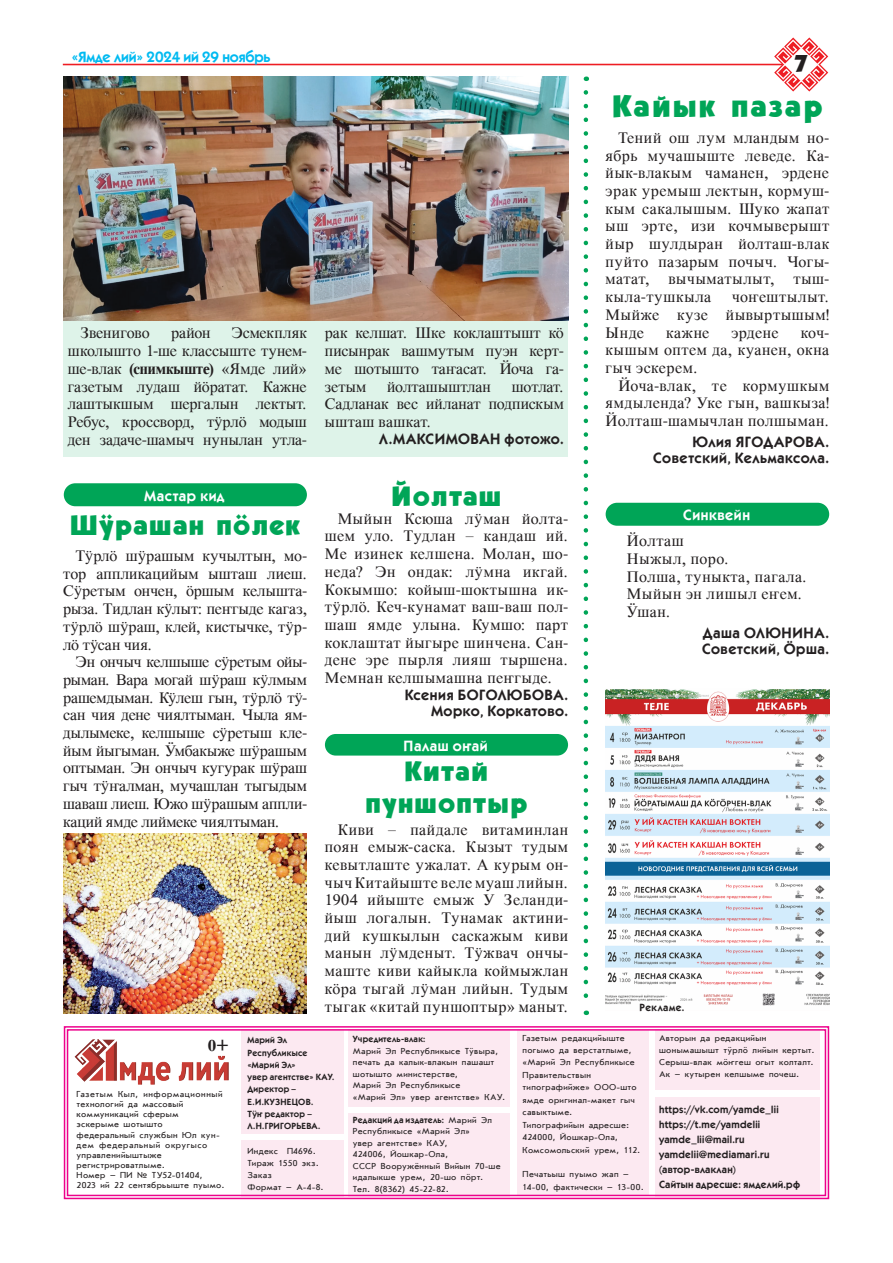
<style>
.page{position:relative;width:893px;height:1263px;background:#fff}
.page>*{position:absolute;margin:0;border:0;box-sizing:border-box;transform-origin:0 0}
.Заголовок{font:700 30px "Kabel";letter-spacing:-.03em;color:#00a557}
.Заголовок-2{font:700 27px "Kabel";letter-spacing:-.055em;color:#00a557}
.t1{font:700 23.1px "Kabel";color:#231f20}
.t2{font:700 16.8px "Journal";color:#231f20}
.Основной_текст{font:15.75px/17.7px "Time";letter-spacing:.02em;color:#231f20;text-align:justify}
.Основной_текст-2{font:15.75px "Time";letter-spacing:.045em;color:#231f20}
.Основной_текст-3{font:15.75px "Time";letter-spacing:.05em;color:#231f20}
.Основной_текст-4{font:15.75px "Time";letter-spacing:-.005em;color:#231f20}
.Подпись_автора{font:700 15px "Kabel CTT";letter-spacing:.035em;color:#231f20}
.Подпись_автора-2{font:700 15px "Kabel CTT";letter-spacing:.04em;color:#fff}
.t3{font:700 15px "Kabel CTT";letter-spacing:-.01em;color:#00baf1}
.Подпись_автора-3{font:700 10.5px/15px "Kabel CTT";letter-spacing:.025em;color:#231f20}
.Подпись_автора-4{font:700 10.5px "Kabel CTT";letter-spacing:.045em;color:#231f20}
.t4{font:9px/12.5px "Journal Sans";letter-spacing:.03em;color:#231f20}
.t5{font:700 9px/12.3px "Kabel CTT";letter-spacing:.025em;color:#231f20}
.s1{font-weight:700}
.s2{font-family:"Journal Sans";font-weight:400}
</style>
<div class="page">
<img style="left:606px;top:689px;width:223px;height:317px">
<div style="left:64px;top:314px;width:504px;height:143px;background:#def3e9"></div>
<svg style="left:584px;top:92px;width:4px;height:923px"></svg>
<div style="left:325px;top:734px;width:243px;height:21px;background:#00a557;border-radius:11px"></div>
<img style="left:64px;top:76px;width:504px;height:244px">
<img style="left:64px;top:833px;width:243px;height:181px">
<div style="left:64px;top:483px;width:243px;height:23px;background:#00a557;border-radius:11px"></div>
<div style="left:606px;top:503px;width:223px;height:23px;background:#00a557;border-radius:11px"></div>
<hr style="left:63px;top:64px;width:719px;height:1px;background:#ee1d23">
<svg style="left:774px;top:38px;width:54px;height:54px"></svg>
<svg style="left:63px;top:1026px;width:767px;height:174px"></svg>
<div style="left:67px;top:1029px;width:759px;height:167px;border:1px solid #ed028c"></div>
<p class="t3" style="left:71px;top:49px;width:201px">«Ямде лий» 2024 ий 29 ноябрь</p>
<p class="Основной_текст" style="left:68px;top:324px;width:240px;text-indent:164px">Эсмекпляк школышто 1-ше классыште тунем&shy;ше-влак <span class="s1">(снимкыште)</span> «Ямде лий» газетым лудаш йєратат. Кажне лаштыкшым шергалын лектыт.<br>Ребус, кроссворд, тўрлє модыш ден задаче-шамыч нунылан утла-</p>
<p class="Основной_текст" style="left:325px;top:324px;width:240px">рак келшат. Шке коклаштышт кє писынрак вашмутым пуэн керт&shy;ме шотышто та‰асат. Йоча га&shy;зетым</p>
<p class="Основной_текст-4" style="left:81px;top:324px;width:71px">Звенигово</p>
<p class="Основной_текст" style="left:171px;top:324px;width:41px">район</p>
<p class="Основной_текст" style="left:387px;top:378px;width:105px">йолташыштлан</p>
<p class="Основной_текст" style="left:325px;top:378px;width:240px;text-indent:187px">шотлат.<br>Садланак вес ийланат подпискым ышташ вашкат.</p>
<p class="Подпись_автора" style="left:379px;top:430px;width:186px">Л.МАКСИМОВАН фотожо.</p>
<p class="Подпись_автора-2" style="left:145px;top:487px;width:81px">Мастар кид</p>
<p class="Заголовок-2" style="left:69px;top:508px;width:234px">Шўрашан пєлек</p>
<p class="Основной_текст" style="left:63px;top:547px;width:245px;text-indent:13px">Тўрлє шўрашым кучылтын, мо&shy;тор аппликацийым ышташ лиеш.<br>Сўретым ончен, єршым келышта&shy;рыза. Тидлан кўлыт: пе‰гыде кагаз, тўрлє шўраш, клей, кистычке, тўр&shy;лє тўсан чия.</p>
<p class="Основной_текст" style="left:63px;top:653px;width:245px;text-indent:13px">Эн ончыч келшыше сўретым ойы&shy;рыман. Вара могай шўраш кўлмым рашемдыман. Кўлеш гын, тўрлє тў&shy;сан чия дене чиялтыман. Чыла ям&shy;дылымеке, келшыше сўретыш кле&shy;йым йыгыман. ™мбакыже шўрашым оптыман. Эн ончыч кугурак шўраш гыч тў‰алман, мучашлан тыгыдым шаваш лиеш. Южо шўрашым аппли&shy;каций ямде лиймеке чиялтыман.</p>
<p class="Заголовок-2" style="left:390px;top:479px;width:114px">Йолташ</p>
<p class="Основной_текст" style="left:325px;top:510px;width:245px;text-indent:13px">Мыйын Ксюша лўман йолта&shy;шем уло. Тудлан – кандаш ий.<br>Ме изинек келшена. Молан, шо&shy;неда? Эн ондак: лўмна икгай.<br>Кокымшо: койыш-шоктышна ик&shy;тўрлє. Кеч-кунамат ваш-ваш пол&shy;шаш ямде улына. Кумшо: парт коклаштат йыгыре шинчена. Сан&shy;дене эре пырля лияш тыршена.<br>Мемнан келшымашна пе‰гыде.</p>
<p class="Подпись_автора" style="left:405px;top:686px;width:165px">Ксения БОГОЛЮБОВА.</p>
<p class="Подпись_автора" style="left:431px;top:702px;width:138px">Морко, Коркатово.</p>
<p class="Подпись_автора-2" style="left:404px;top:738px;width:86px">Палаш о‰ай</p>
<p class="Заголовок-2" style="left:403px;top:755px;width:88px">Китай</p>
<p class="Заголовок-2" style="left:364px;top:786px;width:166px">пуншоптыр</p>
<p class="Основной_текст" style="left:325px;top:820px;width:245px;text-indent:13px">Киви – пайдале витаминлан поян емыж-саска. Кызыт тудым кевытлаште ужалат. А курым он&shy;чыч Китайыште веле муаш лийын.<br>1904 ийыште емыж У Зеланди&shy;йыш логалын. Тунамак актини&shy;дий кушкылын саскажым киви манын лўмденыт. Тўжвач ончы&shy;маште киви кайыкла коймыжлан кєра тыгай лўман лийын. Тудым тыгак «китай пуншоптыр» маныт.</p>
<h3 class="t1" style="left:793px;top:50px;width:17px">7</h3>
<p class="Заголовок" style="left:611px;top:87px;width:215px">Кайык пазар</p>
<p class="Основной_текст" style="left:606px;top:129px;width:225px;text-indent:13px">Тений ош лум мландым но&shy;ябрь мучашыште леведе. Ка&shy;йык-влакым чаманен, эрдене эрак уремыш лектын, кормуш&shy;кым сакалышым. Шуко жапат ыш эрте, изи кочмыверышт йыр шулдыран йолташ-влак пуйто пазарым почыч. Чогы&shy;матат, вычыматылыт, тыш&shy;кыла-тушкыла</p>
<p class="Основной_текст" style="left:606px;top:288px;width:225px;text-indent:126px">чо‰ештылыт.<br>Мыйже кузе йывыртышым!<br>Ынде</p>
<p class="Основной_текст" style="left:606px;top:324px;width:225px;text-indent:195px">коч&shy;кышым оптем да, куанен, окна гыч эскерем.</p>
<p class="Основной_текст" style="left:606px;top:377px;width:225px;text-indent:13px">Йоча-влак, те кормушкым ямдыленда? Уке гын, вашкыза!<br>Йолташ-шамычлан полшыман.</p>
<p class="Подпись_автора" style="left:693px;top:433px;width:138px">Юлия ЯГОДАРОВА.</p>
<p class="Подпись_автора" style="left:653px;top:450px;width:178px">Советский, Кельмаксола.</p>
<p class="Основной_текст" style="left:666px;top:324px;width:45px">кажне</p>
<p class="Основной_текст" style="left:731px;top:324px;width:49px">эрдене</p>
<p class="Подпись_автора-2" style="left:683px;top:506px;width:68px">Синквейн</p>
<p class="Основной_текст" style="left:627px;top:532px;width:58px">Йолташ</p>
<p class="Основной_текст-2" style="left:627px;top:550px;width:103px">Ныжыл, поро.</p>
<p class="Основной_текст-2" style="left:627px;top:567px;width:181px">Полша, туныкта, пагала.</p>
<p class="Основной_текст-3" style="left:627px;top:585px;width:177px">Мыйын эн лишыл е‰ем.</p>
<p class="Основной_текст" style="left:627px;top:603px;width:45px">™шан.</p>
<p class="Подпись_автора" style="left:703px;top:624px;width:128px">Даша ОЛЮНИНА.</p>
<p class="Подпись_автора" style="left:702px;top:641px;width:129px">Советский, Єрша.</p>
<p class="Подпись_автора-4" style="left:639px;top:1002px;width:46px">Рекламе.</p>
<p class="t2" style="left:208px;top:1036px;width:23px">0+</p>
<p class="t4" style="left:77px;top:1089px;width:149px;line-height:10.1px">Газетым Кыл, информационный технологий да массовый коммуникаций сферым<br>эскерыме шотышто<br>федеральный службын Юл кун&shy;дем федеральный округысо управленийыштыже регистрироватлыме.<br>Номер – ПИ № ТУ52-01404,<br>2023 ий 22 сентябрьыште пуымо.</p>
<p class="t5" style="left:248px;top:1034px;width:88px">Марий Эл<br>Республикысе «Марий Эл»<br>увер агентстве» КАУ.<br>Директор –<br>Е.И.КУЗНЕЦОВ.<br>Тў‰ редактор –<br>Л.Н.ГРИГОРЬЕВА.</p>
<p class="t4" style="left:248px;top:1145px;width:78px">Индекс П4696.<br>Тираж 1550 экз.<br>Заказ<br>Формат – А-4-8.</p>
<p class="t5" style="left:353px;top:1033px;width:74px">Учредитель-влак:</p>
<p class="t4" style="left:353px;top:1045px;width:154px;line-height:11.4px">Марий Эл Республикысе Тўвыра, печать да калык-влакын пашашт шотышто министерстве,<br>Марий Эл Республикысе<br>«Марий Эл» увер агентстве» КАУ.</p>
<p class="t5" style="left:353px;top:1113px;width:141px">Редакций да издатель: <span class="s2">Марий Эл</span></p>
<p class="t4" style="left:353px;top:1126px;width:149px;line-height:11.4px">Республикысе «Марий Эл»<br>увер агентстве» КАУ,<br>424006, Йошкар-Ола,<br>СССР Вооружённый Вийын 70-ше идалыкше урем, 20-шо пєрт.<br>Тел. 8(8362) 45-22-82.</p>
<p class="t4" style="left:523px;top:1031px;width:119px">Газетым редакцийыште погымо да верстатлыме, «Марий Эл Республикысе<br>Правительствын типографийже» ООО-што ямде оригинал-макет гыч савыктыме.<br>Типографийын адресше:<br>424000, Йошкар-Ола,<br>Комсомольский урем, 112.</p>
<p class="t4" style="left:523px;top:1168px;width:123px">Печатьыш пуымо жап –<br>14-00, фактически – 13-00.</p>
<p class="t4" style="left:659px;top:1032px;width:157px;line-height:12px">Авторын да редакцийын шонымашышт тўрлє лийын кертыт.<br>Серыш-влак мє‰геш огыт колталт.<br>Ак – кутырен келшыме почеш.</p>
<p class="Подпись_автора-3" style="left:659px;top:1101px;width:142px">https://vk.com/yamde_lii https://t.me/yamdelii yamde_lii@mail.ru yamdelii@mediamari.ru (автор-влаклан)<br>Сайтын адресше: ямделий.рф</p>
</div>
